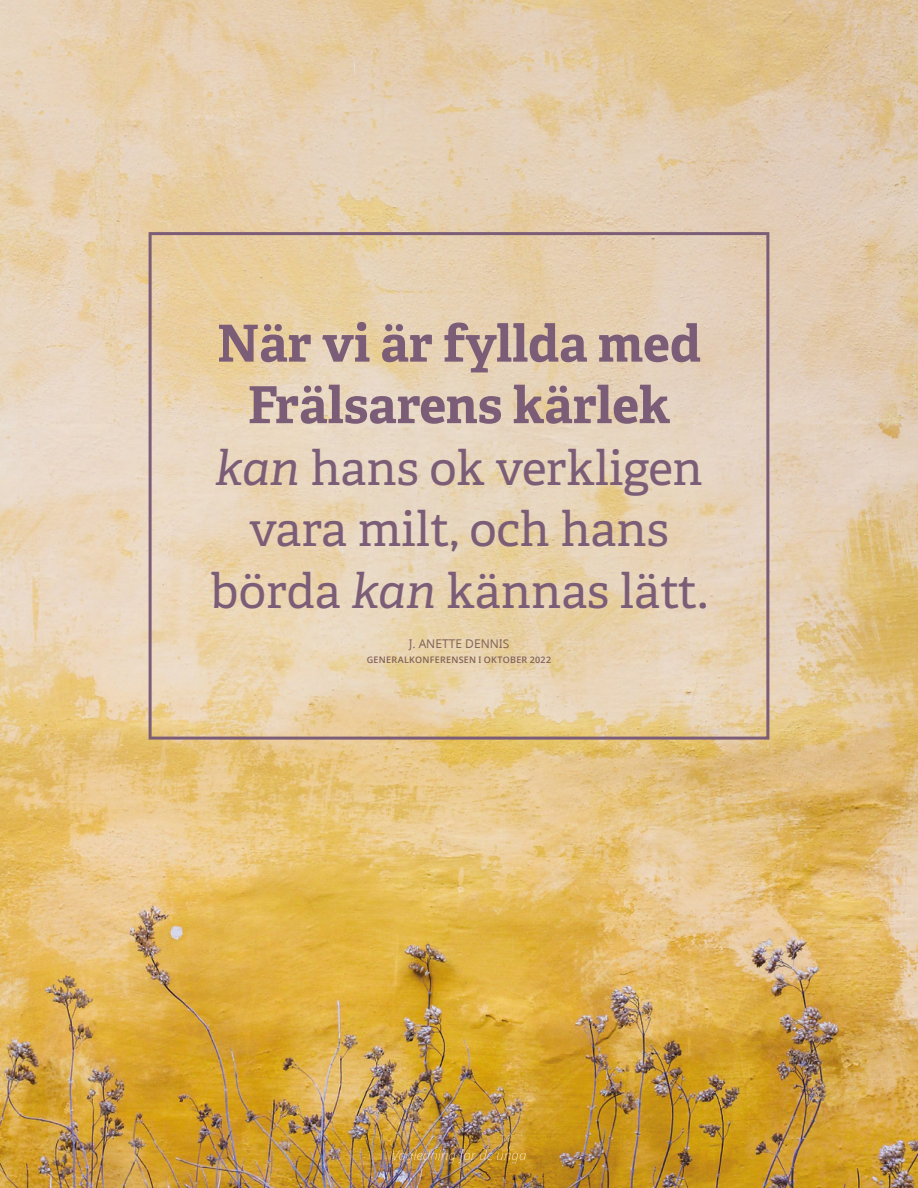
<style>
.page{position:relative;width:918px;height:1188px;background:#fff}
.page>*{position:absolute;margin:0;border:0;box-sizing:border-box;transform-origin:0 0}
.t1{font:700 51px/61.5px "Helam Slablds Lat";color:#7c5d77;text-align:center}
.t2{font:48px/61.5px "Helam Slablds Lat";color:#7c5d77;text-align:center}
.t3{font:12px "Dots Solidlds Lat";color:#806157}
.t4{font:600 9px "Dots Solidlds Lat";letter-spacing:.03em;color:#806157}
.s1{font-style:italic}
</style>
<div class="page">
<img style="left:0;top:0;width:918px;height:1188px">
<svg style="left:149px;top:232px;width:620px;height:508px"></svg>
<img style="left:393px;top:1150px;width:133px;height:13px">
<p class="t1" style="left:217px;top:312px;width:485px">När vi är fyllda med<br>Frälsarens kärlek</p>
<p class="t2" style="left:210px;top:436px;width:499px"><span class="s1">kan</span> hans ok verkligen vara milt, och hans börda <span class="s1">kan</span> kännas lätt.</p>
<p class="t3" style="left:409px;top:635px;width:102px">J. ANETTE DENNIS</p>
<p class="t4" style="left:367px;top:653px;width:186px">GENERALKONFERENSEN I OKTOBER 2022</p>
</div>
